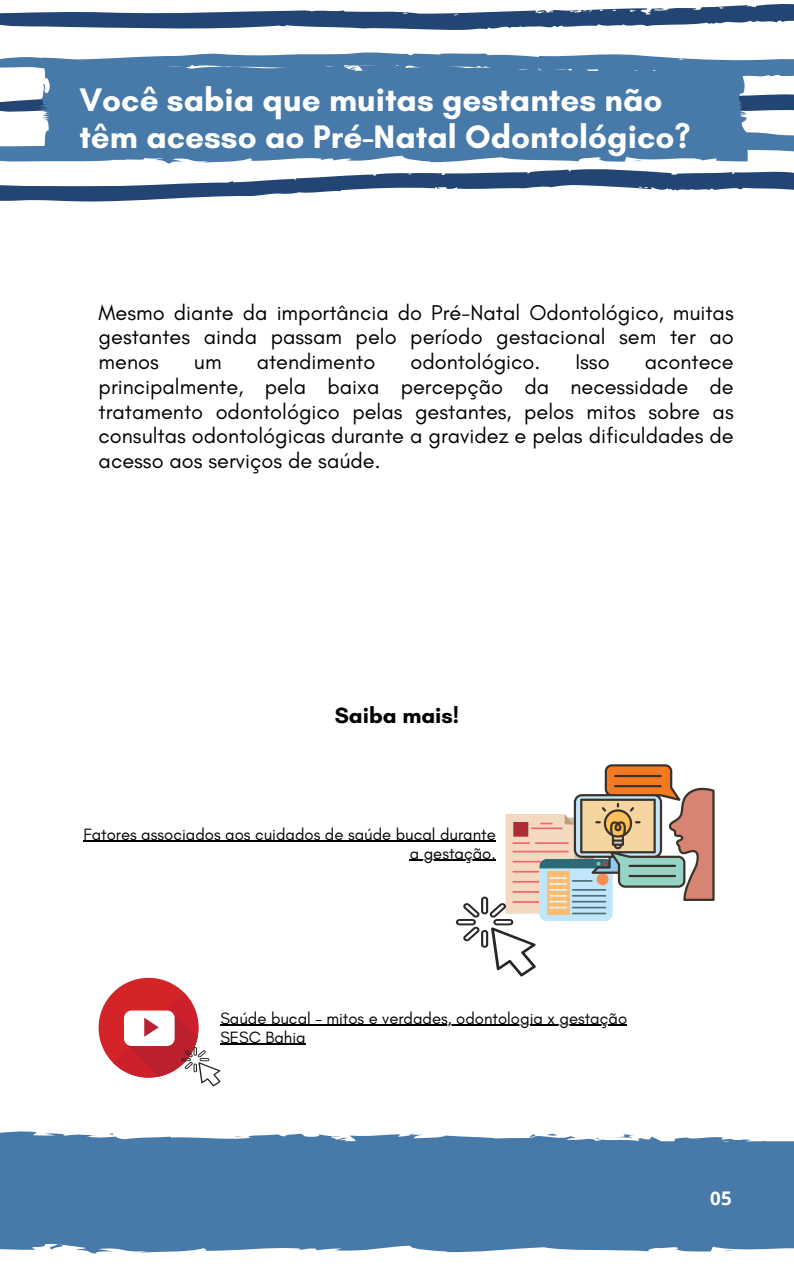
<style>
.page{position:relative;width:794px;height:1266px;background:#fff}
.page>*{position:absolute;margin:0;border:0;box-sizing:border-box;transform-origin:0 0}
.t1{font:700 33.15px/37.7px "Glacial Indifference";color:#fff}
.t2{font:700 22.5px "Glacial Indifference";color:#000}
.t3{font:21.75px/24.8px "Glacial Indifference";color:#000;text-align:justify}
.t4{font:700 18.75px "Open Sans";color:#fff}
.t5{font:16.65px/19.1px "Glacial Indifference";color:#000;text-align:right}
</style>
<div class="page">
<svg style="left:0;top:4px;width:793px;height:26px"></svg>
<svg style="left:0;top:91px;width:793px;height:25px"></svg>
<svg style="left:0;top:52px;width:793px;height:28px"></svg>
<svg style="left:0;top:125px;width:793px;height:77px"></svg>
<svg style="left:38px;top:60px;width:702px;height:104px;background:#5281ad"></svg>
<svg style="left:0;top:1131px;width:793px;height:122px;background:#5684b0"></svg>
<svg style="left:455px;top:764px;width:259px;height:212px"></svg>
<hr style="left:220px;top:1024px;width:406px;height:1px;background:#000">
<hr style="left:220px;top:1043px;width:85px;height:2px;background:#000">
<hr style="left:83px;top:840px;width:412px;height:2px;background:#000">
<hr style="left:409px;top:860px;width:86px;height:1px;background:#000">
<div style="left:98px;top:978px;width:100px;height:99px;background:#d42428;border-radius:50%"></div>
<svg style="left:113px;top:992px;width:107px;height:94px"></svg>
<p class="t1" style="left:79px;top:80px;width:612px">Você sabia que muitas gestantes não têm acesso ao Pré-Natal Odontológico?</p>
<p class="t3" style="left:98px;top:300px;width:636px">Mesmo diante da importância do Pré-Natal Odontológico, muitas gestantes ainda passam pelo período gestacional sem ter ao menos</p>
<p class="t3" style="left:194px;top:349px;width:29px">um</p>
<p class="t3" style="left:256px;top:349px;width:120px">atendimento</p>
<p class="t3" style="left:410px;top:349px;width:131px">odontológico.</p>
<p class="t3" style="left:575px;top:349px;width:36px">Isso</p>
<p class="t3" style="left:98px;top:349px;width:636px;text-indent:546px">acontece principalmente, pela baixa percepção da necessidade de tratamento odontológico pelas gestantes, pelos mitos sobre as consultas odontológicas durante a gravidez e pelas dificuldades de acesso aos serviços de saúde.</p>
<p class="t2" style="left:334px;top:701px;width:126px">Saiba mais!</p>
<p class="t5" style="left:83px;top:824px;width:413px">Fatores associados aos cuidados de saúde bucal durante a gestação.</p>
<p class="t5" style="left:220px;top:1008px;width:408px">Saúde bucal – mitos e verdades, odontologia x gestação</p>
<p class="t5" style="left:220px;top:1027px;width:87px">SESC Bahia</p>
<p class="t4" style="left:710px;top:1185px;width:23px">05</p>
</div>
